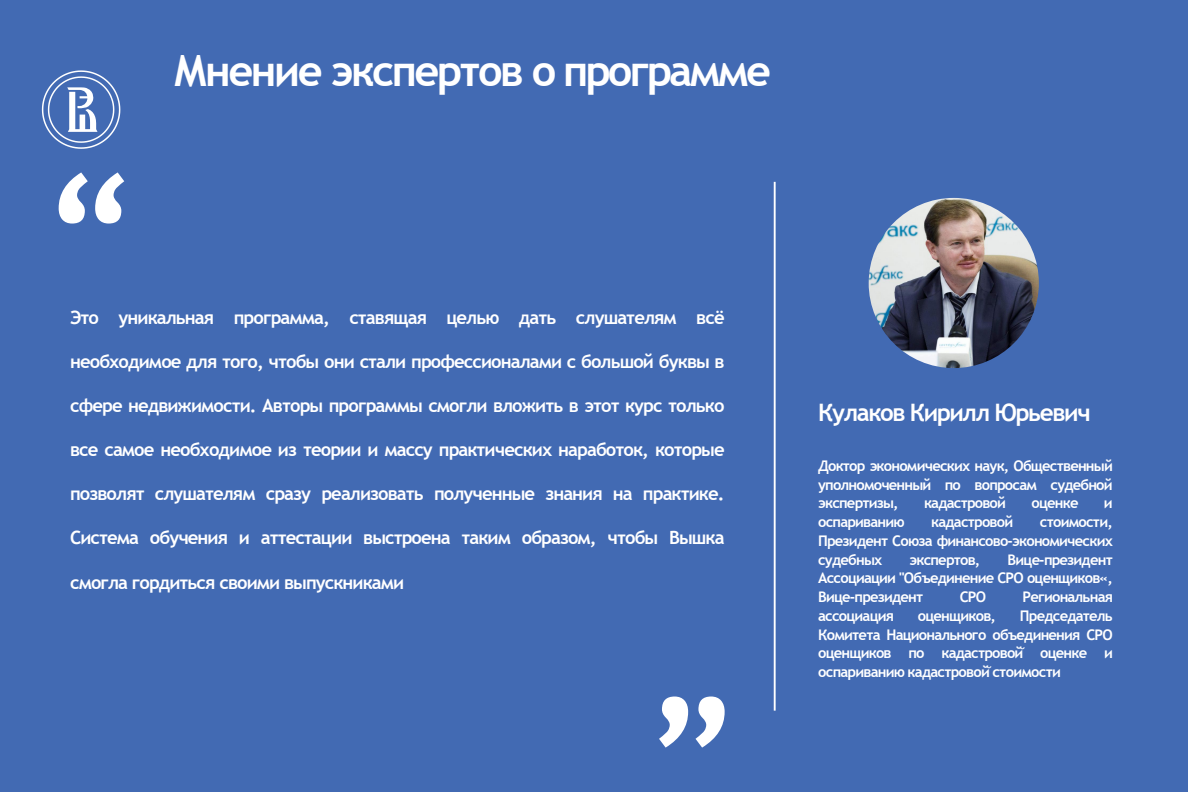
<style>
.page{position:relative;width:1188px;height:792px;background:#fff}
.page>*{position:absolute;margin:0;border:0;box-sizing:border-box;transform-origin:0 0}
.t1{font:700 43.12px "Trebuchet MS";letter-spacing:-.06em;color:#fff}
.t2{font:700 24px "Trebuchet MS";letter-spacing:-.055em;color:#fff}
.t3{font:700 18.38px "Trebuchet MS";letter-spacing:-.05em;color:#fff}
.t4{font:700 14.7px/18.8px "Trebuchet MS";letter-spacing:-.055em;color:#fff;text-align:justify}
.s1{font-family:"Arial"}
</style>
<div class="page">
<div style="left:0;top:0;width:1187px;height:792px;background:#426ab3"></div>
<svg style="left:42px;top:70px;width:78px;height:79px"></svg>
<svg style="left:59px;top:172px;width:65px;height:51px"></svg>
<svg style="left:659px;top:696px;width:65px;height:51px"></svg>
<hr style="left:773px;top:182px;width:2px;height:528px;background:#fff">
<img style="left:868px;top:198px;width:170px;height:170px;border-radius:85px">
<h1 class="t1" style="left:174px;top:44px;width:598px">Мнение экспертов о программе</h1>
<p class="t3" style="left:70px;top:306px;width:656px">Это уникальная программа, ставящая целью дать слушателям всё</p>
<p class="t3" style="left:70px;top:350px;width:656px">необходимое для того, чтобы они стали профессионалами с большой буквы в</p>
<p class="t3" style="left:70px;top:394px;width:656px">сфере недвижимости. Авторы программы смогли вложить в этот курс только</p>
<p class="t3" style="left:70px;top:438px;width:656px">все самое необходимое из теории и массу практических наработок, которые</p>
<p class="t3" style="left:70px;top:482px;width:656px">позволят слушателям сразу реализовать полученные знания на практике.</p>
<p class="t3" style="left:70px;top:526px;width:656px">Система обучения и аттестации выстроена таким образом, чтобы Вышка</p>
<p class="t3" style="left:70px;top:570px;width:335px">смогла гордиться своими выпускниками</p>
<p class="t2" style="left:818px;top:398px;width:274px">Кулаков Кирилл Юрьевич</p>
<p class="t4" style="left:818px;top:456px;width:296px">Доктор экономических наук, Общественный уполномоченный по вопросам судебной экспертизы,</p>
<p class="t4" style="left:923px;top:493px;width:83px">кадастровой</p>
<p class="t4" style="left:1031px;top:493px;width:48px">оценке</p>
<p class="t4" style="left:1103px;top:493px;width:10px">и</p>
<p class="t4" style="left:818px;top:512px;width:88px">оспариванию</p>
<p class="t4" style="left:931px;top:512px;width:83px">кадастровой</p>
<p class="t4" style="left:818px;top:512px;width:296px;text-indent:222px">стоимости, Президент Союза финансово-экономических судебных</p>
<p class="t4" style="left:818px;top:550px;width:296px;text-indent:189px">Вице-президент Ассоциации "Объединение СРО оценщиков«, Вице-президент</p>
<p class="t4" style="left:909px;top:550px;width:72px">экспертов,</p>
<p class="t4" style="left:959px;top:587px;width:28px">СРО</p>
<p class="t4" style="left:1022px;top:587px;width:92px">Региональная</p>
<p class="t4" style="left:818px;top:606px;width:296px;text-indent:202px">Председатель Комитета Национального объединения СРО оценщиков по кадастровой<span class="s1">̆</span> оценке и оспариванию кадастровой<span class="s1">̆</span>стоимости</p>
<p class="t4" style="left:818px;top:606px;width:77px">ассоциация</p>
<p class="t4" style="left:917px;top:606px;width:79px">оценщиков,</p>
</div>
